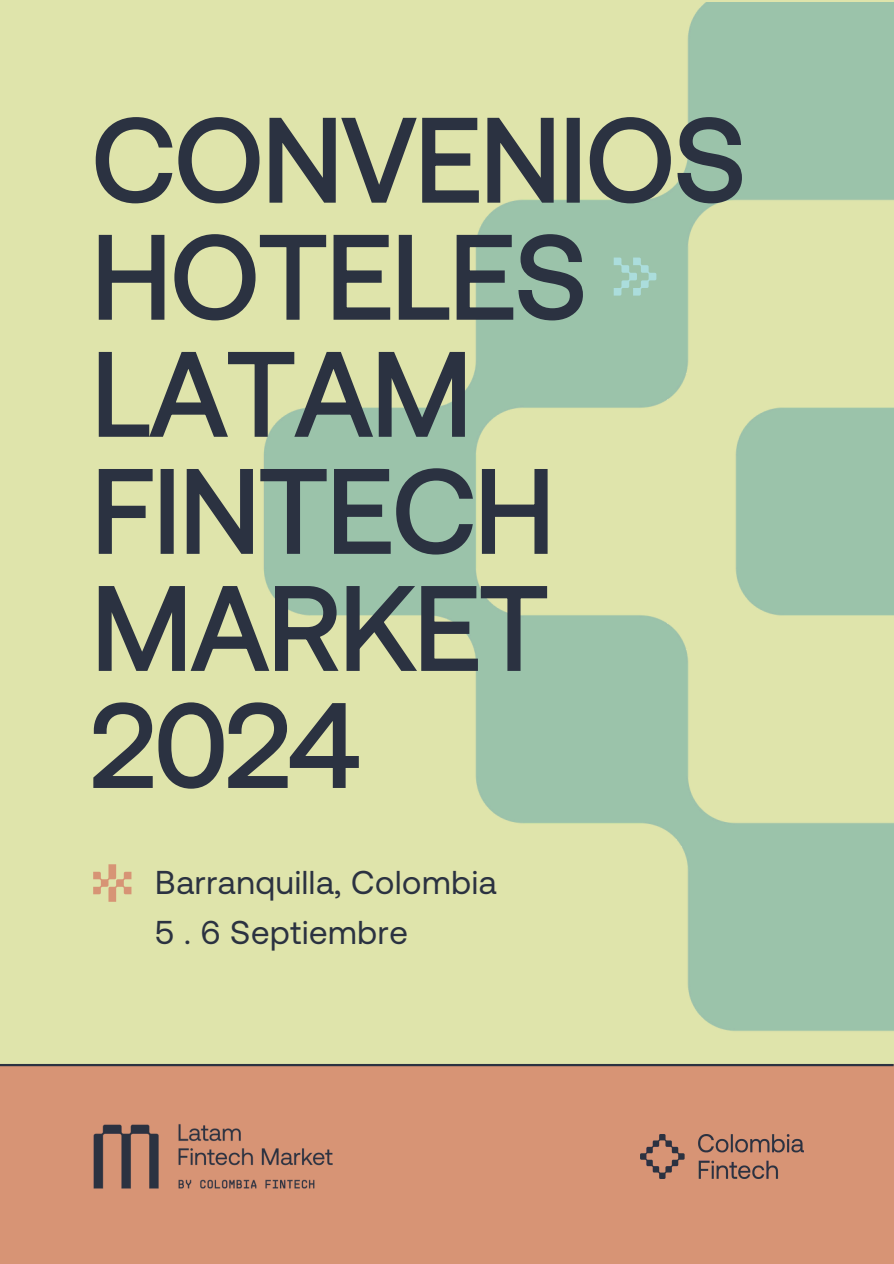
<style>
.page{position:relative;width:894px;height:1264px;background:#fff}
.page>*{position:absolute;margin:0;border:0;box-sizing:border-box;transform-origin:0 0}
.t1{font:117px/117px "Aeonik";color:#2b3241}
.t2{font:76.05px "Gridular";color:#abdddc}
.t3{font:75px "Gridular";color:#d79475}
.t4{font:33px "Aeonik";letter-spacing:.02em;color:#2b3241}
</style>
<div class="page">
<div style="left:0;top:0;width:893px;height:1263px;background:#dfe4ab"></div>
<div style="left:0;top:1063px;width:893px;height:200px;background:#d79475"></div>
<hr style="left:0;top:1063px;width:893px;height:3px;background:#2b3241">
<img style="left:93px;top:1124px;width:239px;height:65px">
<img style="left:263px;top:3px;width:630px;height:1028px">
<svg style="left:95px;top:116px;width:648px;height:89px"></svg>
<svg style="left:98px;top:233px;width:486px;height:89px"></svg>
<svg style="left:98px;top:350px;width:368px;height:89px"></svg>
<svg style="left:98px;top:467px;width:451px;height:89px"></svg>
<svg style="left:98px;top:584px;width:450px;height:89px"></svg>
<svg style="left:93px;top:701px;width:267px;height:89px"></svg>
<img style="left:640px;top:1134px;width:163px;height:44px">
<h1 class="t1" style="left:92px;top:100px;width:654px">CONVENIOS<br>HOTELES<br>LATAM<br>FINTECH<br>MARKET<br>2024</h1>
<p class="t2" style="left:609px;top:219px;width:52px">»</p>
<p class="t3" style="left:89px;top:841px;width:47px">*</p>
<p class="t4" style="left:155px;top:863px;width:343px">Barranquilla, Colombia</p>
<p class="t4" style="left:155px;top:913px;width:254px">5 . 6 Septiembre</p>
</div>
